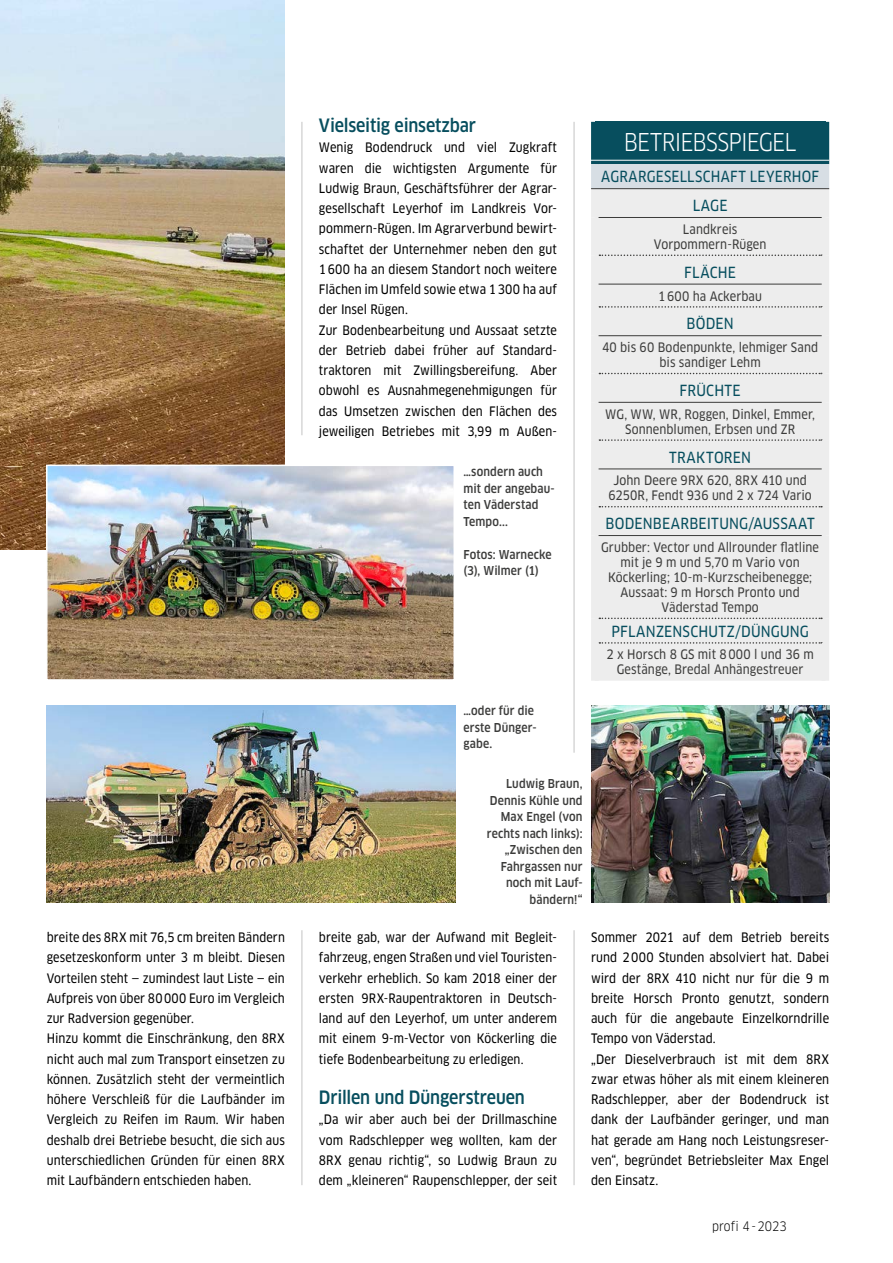
<style>
.page{position:relative;width:893px;height:1263px;background:#fff}
.page>*{position:absolute;margin:0;border:0;box-sizing:border-box;transform-origin:0 0}
.t1{font:condensed 24px "Clan OT";letter-spacing:-.03em;color:#fff}
.t2{font:500 condensed 18px "Clan OT";letter-spacing:-.005em;color:#074e5e}
.t3{font:15px "Clan OT Narrow News";letter-spacing:.015em;color:#074e5e}
.t4{font:15px/28.8px "Clan OT Narrow News";letter-spacing:.015em;color:#074e5e;text-align:center;scale:.95 1}
.t5{font:12.75px/20.2px "Clan OT Narrow News";letter-spacing:.005em;color:#000}
.t6{font:12.75px/20.2px "Clan OT Narrow News";letter-spacing:.005em;color:#000;scale:.96 1}
.t7{font:12.75px/15px "Clan OT Narrow News";letter-spacing:.005em;color:#3c3c3b;text-align:center}
.t8{font:condensed 12.75px "Clan OT";letter-spacing:.005em;color:#000}
.t9{font:500 condensed 12px/16.5px "Clan OT";letter-spacing:.01em;color:#3c3c3b}
</style>
<div class="page">
<hr style="left:301px;top:122px;width:1px;height:313px;background:#c6c6c6">
<hr style="left:301px;top:930px;width:1px;height:255px;background:#c6c6c6">
<hr style="left:573px;top:122px;width:2px;height:631px;background:#c6c6c6">
<hr style="left:573px;top:930px;width:2px;height:255px;background:#c6c6c6">
<img style="left:47px;top:706px;width:408px;height:196px">
<img style="left:591px;top:706px;width:238px;height:196px">
<img style="left:0;top:0;width:285px;height:549px">
<div style="left:595px;top:122px;width:230px;height:42px;background:#074e5e"></div>
<div style="left:595px;top:164px;width:230px;height:25px;background:#d7dee4"></div>
<div style="left:599px;top:189px;width:223px;height:492px;background:#ededed"></div>
<div style="left:591px;top:217px;width:8px;height:38px;background:#ededed"></div>
<div style="left:822px;top:217px;width:7px;height:38px;background:#ededed"></div>
<div style="left:591px;top:284px;width:8px;height:23px;background:#ededed"></div>
<div style="left:822px;top:284px;width:7px;height:23px;background:#ededed"></div>
<div style="left:591px;top:336px;width:8px;height:37px;background:#ededed"></div>
<div style="left:822px;top:336px;width:7px;height:37px;background:#ededed"></div>
<div style="left:591px;top:402px;width:8px;height:38px;background:#ededed"></div>
<div style="left:822px;top:402px;width:7px;height:38px;background:#ededed"></div>
<div style="left:591px;top:469px;width:8px;height:38px;background:#ededed"></div>
<div style="left:822px;top:469px;width:7px;height:38px;background:#ededed"></div>
<div style="left:591px;top:535px;width:8px;height:83px;background:#ededed"></div>
<div style="left:822px;top:535px;width:7px;height:83px;background:#ededed"></div>
<div style="left:591px;top:618px;width:8px;height:25px;background:#ededed"></div>
<div style="left:822px;top:618px;width:7px;height:25px;background:#ededed"></div>
<svg style="left:599px;top:255px;width:223px;height:1px"></svg>
<svg style="left:599px;top:306px;width:223px;height:2px"></svg>
<svg style="left:599px;top:373px;width:223px;height:1px"></svg>
<svg style="left:599px;top:439px;width:223px;height:2px"></svg>
<div style="left:591px;top:189px;width:8px;height:28px;background:#ededed"></div>
<div style="left:822px;top:189px;width:7px;height:28px;background:#ededed"></div>
<div style="left:591px;top:255px;width:8px;height:29px;background:#ededed"></div>
<div style="left:822px;top:255px;width:7px;height:29px;background:#ededed"></div>
<div style="left:591px;top:307px;width:8px;height:29px;background:#ededed"></div>
<div style="left:822px;top:307px;width:7px;height:29px;background:#ededed"></div>
<div style="left:591px;top:373px;width:8px;height:29px;background:#ededed"></div>
<div style="left:822px;top:373px;width:7px;height:29px;background:#ededed"></div>
<div style="left:591px;top:440px;width:8px;height:29px;background:#ededed"></div>
<div style="left:822px;top:440px;width:7px;height:29px;background:#ededed"></div>
<hr style="left:599px;top:217px;width:223px;height:1px;background:#3c3c3b">
<hr style="left:599px;top:284px;width:223px;height:1px;background:#3c3c3b">
<hr style="left:599px;top:335px;width:223px;height:1px;background:#3c3c3b">
<hr style="left:599px;top:402px;width:223px;height:1px;background:#3c3c3b">
<hr style="left:599px;top:469px;width:223px;height:1px;background:#3c3c3b">
<div style="left:591px;top:507px;width:8px;height:28px;background:#ededed"></div>
<div style="left:822px;top:507px;width:7px;height:28px;background:#ededed"></div>
<hr style="left:599px;top:535px;width:223px;height:1px;background:#3c3c3b">
<div style="left:591px;top:122px;width:8px;height:42px;background:#074e5e"></div>
<div style="left:822px;top:122px;width:7px;height:42px;background:#074e5e"></div>
<div style="left:591px;top:164px;width:8px;height:24px;background:#d7dee4"></div>
<div style="left:822px;top:164px;width:7px;height:24px;background:#d7dee4"></div>
<hr style="left:591px;top:188px;width:238px;height:1px;background:#3c3c3b">
<svg style="left:599px;top:506px;width:223px;height:1px"></svg>
<svg style="left:599px;top:618px;width:223px;height:1px"></svg>
<svg style="left:599px;top:642px;width:223px;height:2px"></svg>
<div style="left:591px;top:643px;width:8px;height:38px;background:#ededed"></div>
<div style="left:822px;top:643px;width:7px;height:38px;background:#ededed"></div>
<hr style="left:591px;top:160px;width:238px;height:1px;background:#fff">
<img style="left:49px;top:468px;width:403px;height:210px">
<div style="left:46px;top:465px;width:409px;height:216px;border:2px solid #fff"></div>
<p class="t6" style="left:47px;top:927px;width:250px">breite des 8RX mit 76,5 cm breiten Bändern gesetzeskonform unter 3 m bleibt. Diesen Vorteilen steht — zumindest laut Liste — ein Aufpreis von über 80000 Euro im Vergleich zur Radversion gegenüber.<br>Hinzu kommt die Einschränkung, den 8RX nicht auch mal zum Transport einsetzen zu können. Zusätzlich steht der vermeintlich höhere Verschleiß für die Laufbänder im Vergleich zu Reifen im Raum. Wir haben deshalb drei Betriebe besucht, die sich aus unterschiedlichen Gründen für einen 8RX mit Laufbändern entschieden haben.</p>
<h2 class="t2" style="left:319px;top:115px;width:159px">Vielseitig einsetzbar</h2>
<p class="t5" style="left:319px;top:138px;width:240px">Wenig Bodendruck und viel Zugkraft waren die wichtigsten Argumente für Ludwig Braun, Geschäftsführer der Agrar&shy;gesellschaft Leyerhof im Landkreis Vor&shy;pommern-Rügen. Im Agrarverbund bewirt&shy;schaftet der Unternehmer neben den gut 1600 ha an diesem Standort noch weitere Flächen im Umfeld sowie etwa 1300 ha auf der Insel Rügen.<br>Zur Bodenbearbeitung und Aussaat setzte der Betrieb dabei früher auf Standard&shy;traktoren mit Zwillingsbereifung. Aber obwohl es Ausnahmegenehmigungen für das Umsetzen zwischen den Flächen des jeweiligen Betriebes mit 3,99 m Außen-</p>
<p class="t9" style="left:463px;top:463px;width:93px">…sondern auch mit der angebau&shy;ten Väderstad<br>Tempo...</p>
<p class="t9" style="left:463px;top:546px;width:90px">Fotos: Warnecke (3), Wilmer (1)</p>
<h1 class="t1" style="left:624px;top:128px;width:174px">BETRIEBSSPIEGEL</h1>
<p class="t4" style="left:601px;top:162px;width:231px">AGRARGESELLSCHAFT LEYERHOF<br>LAGE</p>
<p class="t7" style="left:654px;top:222px;width:114px">Landkreis<br>Vorpommern-Rügen</p>
<p class="t3" style="left:684px;top:263px;width:53px">FLÄCHE</p>
<p class="t7" style="left:658px;top:288px;width:105px">1600 ha Ackerbau</p>
<p class="t3" style="left:686px;top:315px;width:49px">BÖDEN</p>
<p class="t7" style="left:602px;top:340px;width:218px">40 bis 60 Bodenpunkte, lehmiger Sand bis sandiger Lehm</p>
<p class="t3" style="left:680px;top:382px;width:63px">FRÜCHTE</p>
<p class="t7" style="left:605px;top:407px;width:211px">WG, WW, WR, Roggen, Dinkel, Emmer,<br>Sonnenblumen, Erbsen und ZR</p>
<p class="t3" style="left:669px;top:448px;width:84px">TRAKTOREN</p>
<p class="t7" style="left:608px;top:473px;width:205px">John Deere 9RX 620, 8RX 410 und<br>6250R, Fendt 936 und 2 x 724 Vario</p>
<p class="t3" style="left:606px;top:515px;width:211px">BODENBEARBEITUNG/AUSSAAT</p>
<p class="t7" style="left:601px;top:540px;width:219px">Grubber: Vector und Allrounder flatline mit je 9 m und 5,70 m Vario von<br>Köckerling; 10-m-Kurzscheibenegge;<br>Aussaat: 9 m Horsch Pronto und<br>Väderstad Tempo</p>
<p class="t3" style="left:611px;top:622px;width:199px">PFLANZENSCHUTZ/DÜNGUNG</p>
<p class="t7" style="left:606px;top:647px;width:209px">2 x Horsch 8 GS mit 8000 l und 36 m<br>Gestänge, Bredal Anhängestreuer</p>
<p class="t9" style="left:463px;top:703px;width:75px">…oder für die erste Dünger&shy;gabe.</p>
<p class="t9" style="left:487px;top:775px;width:97px;text-align:right">Ludwig Braun,<br>Dennis Kühle und<br>Max Engel (von rechts nach links): „Zwischen den<br>Fahrgassen nur noch mit Lauf&shy;bändern!“</p>
<p class="t6" style="left:319px;top:927px;width:250px;text-align:justify">breite gab, war der Aufwand mit Begleit&shy;fahrzeug, engen Straßen und viel Touristen&shy;verkehr erheblich. So kam 2018 einer der ersten 9RX-Raupentraktoren in Deutsch&shy;land auf den Leyerhof, um unter anderem mit einem 9-m-Vector von Köckerling die tiefe Bodenbearbeitung zu erledigen.</p>
<h2 class="t2" style="left:319px;top:1087px;width:207px">Drillen und Düngerstreuen</h2>
<p class="t5" style="left:319px;top:1110px;width:240px;text-align:justify">„Da wir aber auch bei der Drillmaschine vom Radschlepper weg wollten, kam der 8RX genau richtig“, so Ludwig Braun zu dem „kleineren“ Raupenschlepper, der seit</p>
<p class="t5" style="left:591px;top:927px;width:240px">Sommer 2021 auf dem Betrieb bereits rund 2000 Stunden absolviert hat. Dabei wird der 8RX 410 nicht nur für die 9 m breite Horsch Pronto genutzt, sondern auch für die angebaute Einzelkorndrille Tempo von Väderstad.<br>„Der Dieselverbrauch ist mit dem 8RX zwar etwas höher als mit einem kleineren Radschlepper, aber der Bodendruck ist dank der Laufbänder geringer, und man hat gerade am Hang noch Leistungsreser&shy;ven“, begründet Betriebsleiter Max Engel den Einsatz.</p>
<p class="t8" style="left:712px;top:1219px;width:76px">profi 4-2023</p>
</div>
